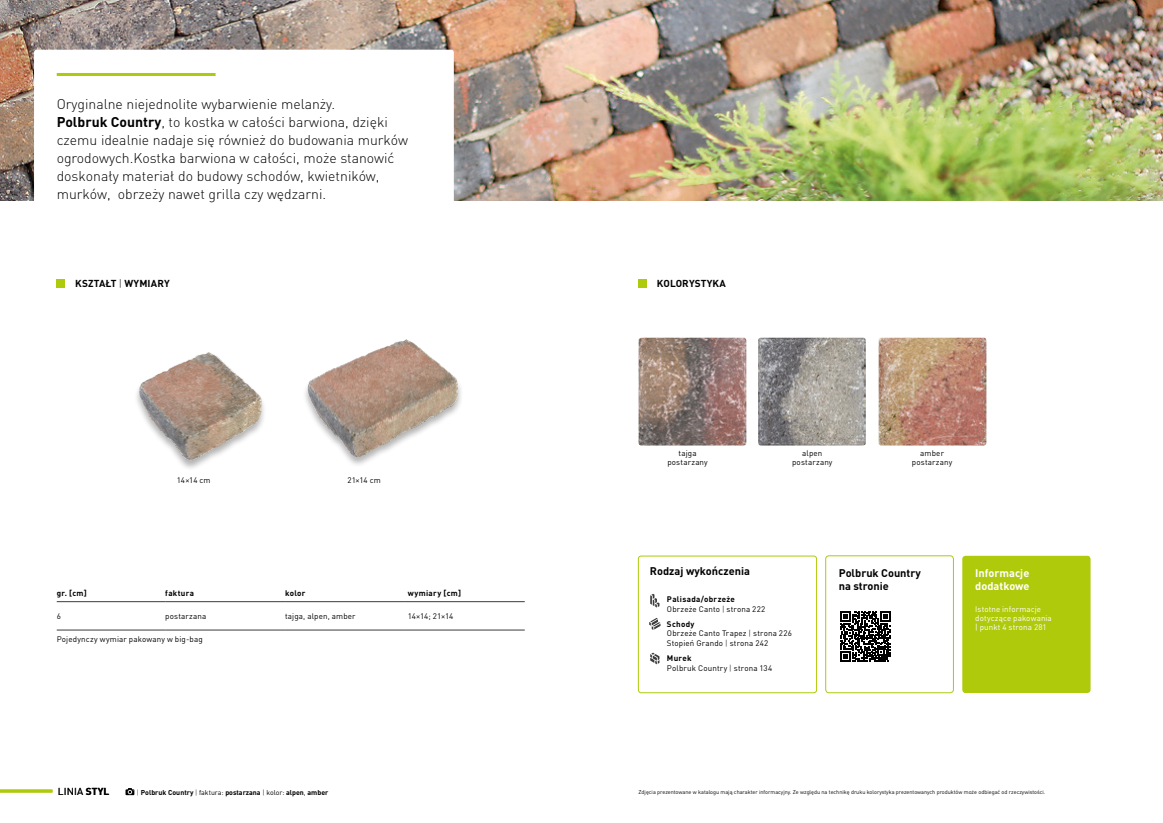
<style>
.page{position:relative;width:1163px;height:823px;background:#fff}
.page>*{position:absolute;margin:0;border:0;box-sizing:border-box;transform-origin:0 0}
.t1{font:300 14px/18px "DINCE";color:#000}
.t2{font:700 11px/13.2px "DINCE";color:#000}
.t3{font:700 11px/13.7px "DINCE";color:#fff}
.t4{font:700 10px "DINCE";letter-spacing:.015em;color:#000}
.t5{font:10px "DINCE";letter-spacing:.015em;color:#000}
.t6{font:8px/9.6px "DINCE";letter-spacing:.015em;color:#000;text-align:center}
.t7{font:8px/9px "DINCE";letter-spacing:.01em;color:#fff}
.t8{font:700 8px "DINCE";letter-spacing:.035em;color:#000}
.t9{font:700 7px "DINCE";color:#000}
.t10{font:5.5px "DINCE";color:#000}
.s1{font-weight:700}
.s2{font-weight:300}
.s3{font-weight:400}
</style>
<div class="page">
<div style="left:638px;top:279px;width:8px;height:8px;background:#afca0b"></div>
<div style="left:57px;top:279px;width:8px;height:9px;background:#afca0b"></div>
<img style="left:0;top:0;width:1162px;height:200px">
<hr style="left:0;top:789px;width:52px;height:3px;background:#afca0b">
<div style="left:34px;top:50px;width:420px;height:172px;background:#fff;border-radius:3px"></div>
<hr style="left:57px;top:73px;width:158px;height:3px;background:#afca0b">
<hr style="left:57px;top:601px;width:108px;height:1px;background:#3c3c3b">
<hr style="left:165px;top:601px;width:120px;height:1px;background:#3c3c3b">
<hr style="left:285px;top:601px;width:120px;height:1px;background:#3c3c3b">
<hr style="left:405px;top:601px;width:119px;height:1px;background:#3c3c3b">
<hr style="left:57px;top:629px;width:108px;height:1px;background:#3c3c3b">
<hr style="left:165px;top:629px;width:120px;height:1px;background:#3c3c3b">
<hr style="left:285px;top:629px;width:120px;height:1px;background:#3c3c3b">
<hr style="left:405px;top:629px;width:119px;height:1px;background:#3c3c3b">
<img style="left:136px;top:352px;width:128px;height:117px">
<img style="left:305px;top:339px;width:156px;height:126px">
<img style="left:758px;top:337px;width:107px;height:108px">
<img style="left:638px;top:337px;width:108px;height:108px">
<img style="left:878px;top:337px;width:108px;height:108px">
<svg style="left:125px;top:788px;width:9px;height:6px"></svg>
<div style="left:638px;top:555px;width:178px;height:137px;border:1px solid #afca0b;border-radius:3px"></div>
<svg style="left:650px;top:594px;width:9px;height:13px"></svg>
<svg style="left:649px;top:618px;width:11px;height:11px"></svg>
<svg style="left:650px;top:652px;width:9px;height:12px"></svg>
<svg style="left:840px;top:611px;width:50px;height:50px"></svg>
<div style="left:825px;top:555px;width:128px;height:137px;border:1px solid #afca0b;border-radius:3px"></div>
<div style="left:962px;top:555px;width:128px;height:137px;background:#afca0b;border-radius:3px"></div>
<p class="t1" style="left:57px;top:95px;width:353px">Oryginalne niejednolite wybarwienie melanży.<br><span class="s1">Polbruk Country</span>, to kostka w całości barwiona, dzięki czemu idealnie nadaje się również do budowania murków ogrodowych.Kostka barwiona w całości, może stanowić doskonały materiał do budowy schodów, kwietników, murków, obrzeży nawet grilla czy wędzarni.</p>
<p class="t4" style="left:75px;top:276px;width:96px">KSZTAŁT <span class="s2">|</span> WYMIARY</p>
<p class="t4" style="left:656px;top:276px;width:70px">KOLORYSTYKA</p>
<p class="t6" style="left:177px;top:475px;width:35px">14×14 cm</p>
<p class="t6" style="left:347px;top:475px;width:35px">21×14 cm</p>
<p class="t8" style="left:57px;top:587px;width:32px">gr. [cm]</p>
<p class="t8" style="left:165px;top:587px;width:30px">faktura</p>
<p class="t8" style="left:285px;top:587px;width:22px">kolor</p>
<p class="t8" style="left:407px;top:587px;width:55px">wymiary [cm]</p>
<p class="t6" style="left:57px;top:610px;width:6px">6</p>
<p class="t6" style="left:165px;top:610px;width:43px">postarzana</p>
<p class="t6" style="left:285px;top:610px;width:72px">tajga, alpen, amber</p>
<p class="t6" style="left:407px;top:610px;width:47px">14×14; 21×14</p>
<p class="t6" style="left:57px;top:634px;width:148px">Pojedynczy wymiar pakowany w big-bag</p>
<p class="t6" style="left:667px;top:448px;width:42px;line-height:9px">tajga postarzany</p>
<p class="t6" style="left:792px;top:448px;width:42px;line-height:9px">alpen postarzany</p>
<p class="t6" style="left:911px;top:448px;width:42px;line-height:9px">amber postarzany</p>
<p class="t2" style="left:650px;top:564px;width:101px">Rodzaj wykończenia</p>
<p class="t6" style="left:667px;top:593px;width:100px;text-align:left"><span class="s1">Palisada/obrzeże<br></span>Obrzeże Canto <span class="s2">|</span> strona 222</p>
<p class="t6" style="left:667px;top:618px;width:126px;text-align:left"><span class="s1">Schody<br></span>Obrzeże Canto Trapez <span class="s2">|</span> strona 226<br>Stopień Grando <span class="s2">|</span> strona 242</p>
<p class="t6" style="left:667px;top:653px;width:107px;text-align:left"><span class="s1">Murek<br></span>Polbruk Country <span class="s2">|</span> strona 134</p>
<p class="t2" style="left:838px;top:565px;width:83px">Polbruk Country na stronie</p>
<p class="t3" style="left:975px;top:565px;width:56px">Informacje dodatkowe</p>
<p class="t7" style="left:975px;top:604px;width:78px">Istotne informacje dotyczące pakowania | punkt 4 strona 281</p>
<p class="t5" style="left:58px;top:784px;width:53px">LINIA <span class="s1">STYL</span></p>
<p class="t10" style="left:638px;top:788px;width:408px">Zdjęcia prezentowane w katalogu mają charakter informacyjny. Ze względu na technikę druku kolorystyka prezentowanych produktów może odbiegać od rzeczywistości.</p>
<p class="t9" style="left:137px;top:787px;width:193px"><span class="s2">|</span> Polbruk Country <span class="s2">|</span> <span class="s3">faktura:</span> postarzana <span class="s2">|</span> <span class="s3">kolor:</span> alpen<span class="s3">,</span> amber</p>
</div>
